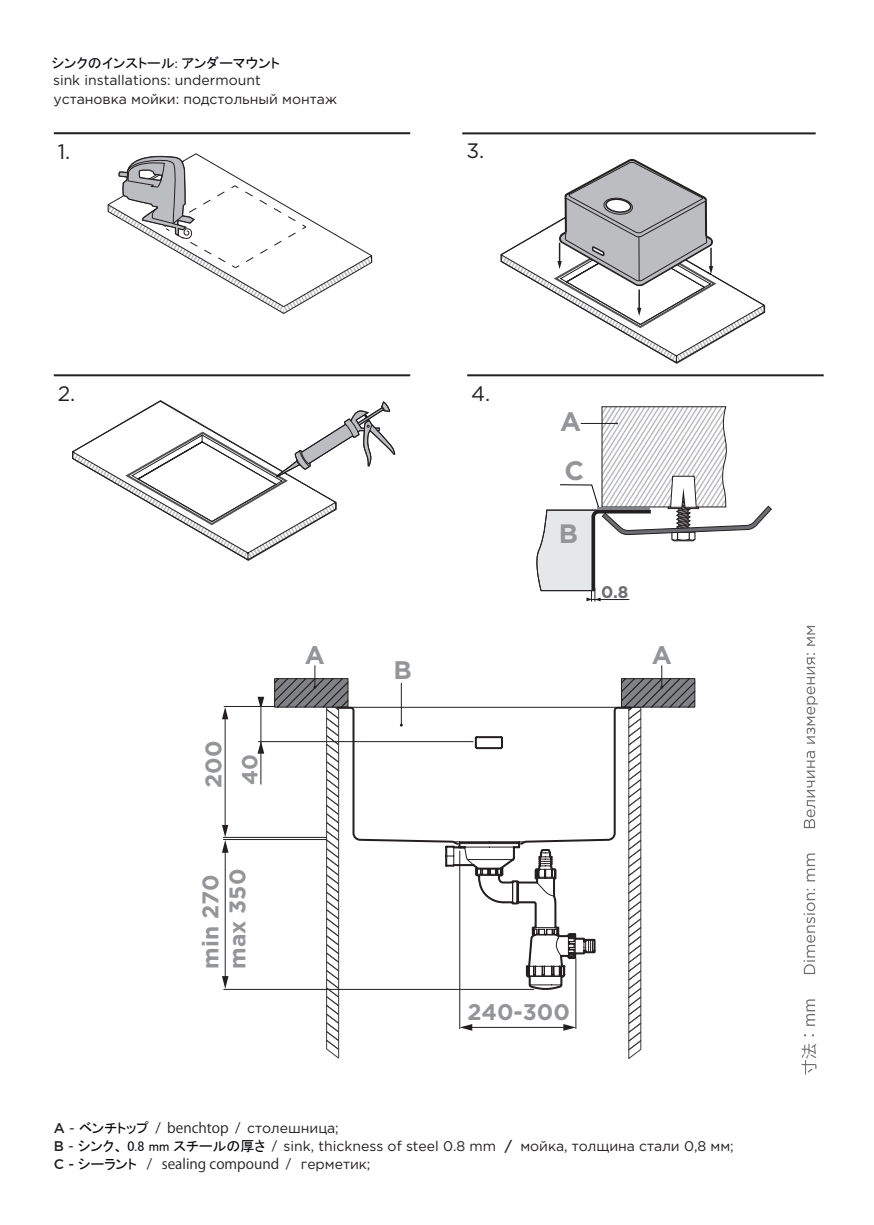
<style>
.page{position:relative;width:874px;height:1225px;background:#fff}
.page>*{position:absolute;margin:0;border:0;box-sizing:border-box;transform-origin:0 0}
.t1{font:700 26.6px "Gotham Pro";color:#939598}
.t2{font:700 25.4px "Gotham Pro";color:#939598}
.t3{font:700 22.6px/27.2px "Gotham Pro";color:#939598}
.t4{font:700 21.8px "Gotham Pro";color:#939598}
.t5{font:20.8px "Gotham Pro";color:#231f20}
.t6{font:700 16.8px "Gotham Pro";color:#6c6d70}
.t7{font:14px/18px "Gotham Pro";color:#231f20}
.t8{font:14px "Koz Go Pr 6 N";color:#231f20}
.t9{font:14px "MS P Gothic";color:#06080c}
.s1{font-weight:500}
.s2{font-family:"MS P Gothic";color:#06080c}
.s3{font-family:"Koz Go Pr 6 N"}
.s4{font-family:"Gotham Pro";font-weight:500}
.s5{font-family:"Gotham Pro"}
</style>
<div class="page">
<svg style="left:801px;top:1043px;width:15px;height:31px"></svg>
<svg style="left:806px;top:999px;width:8px;height:27px"></svg>
<svg style="left:803px;top:889px;width:11px;height:85px"></svg>
<svg style="left:806px;top:853px;width:8px;height:28px"></svg>
<svg style="left:803px;top:751px;width:11px;height:77px"></svg>
<svg style="left:806px;top:653px;width:11px;height:90px"></svg>
<svg style="left:806px;top:626px;width:8px;height:20px"></svg>
<hr style="left:224px;top:706px;width:51px;height:1px;background:#231f20">
<hr style="left:225px;top:717px;width:1px;height:110px;background:#231f20">
<svg style="left:222px;top:707px;width:6px;height:12px"></svg>
<hr style="left:225px;top:850px;width:1px;height:128px;background:#231f20">
<svg style="left:222px;top:825px;width:6px;height:27px"></svg>
<svg style="left:222px;top:976px;width:6px;height:13px"></svg>
<hr style="left:54px;top:132px;width:356px;height:2px;background:#231f20">
<hr style="left:54px;top:374px;width:356px;height:2px;background:#231f20">
<hr style="left:467px;top:374px;width:356px;height:2px;background:#231f20">
<hr style="left:462px;top:132px;width:353px;height:2px;background:#231f20">
<hr style="left:258px;top:741px;width:215px;height:1px;background:#231f20">
<hr style="left:223px;top:837px;width:103px;height:1px;background:#231f20">
<hr style="left:223px;top:839px;width:103px;height:1px;background:#231f20">
<hr style="left:224px;top:989px;width:309px;height:1px;background:#231f20">
<svg style="left:274px;top:665px;width:420px;height:394px"></svg>
<hr style="left:476px;top:736px;width:24px;height:2px;background:#231f20">
<hr style="left:476px;top:747px;width:24px;height:2px;background:#231f20">
<svg style="left:72px;top:401px;width:323px;height:159px"></svg>
<svg style="left:500px;top:159px;width:264px;height:204px"></svg>
<svg style="left:536px;top:406px;width:236px;height:195px"></svg>
<svg style="left:257px;top:697px;width:7px;height:12px"></svg>
<svg style="left:257px;top:741px;width:7px;height:12px"></svg>
<hr style="left:260px;top:708px;width:1px;height:76px;background:#231f20">
<svg style="left:107px;top:153px;width:266px;height:161px"></svg>
<p class="t9" style="left:52px;top:56px;width:229px">シンクのインストール: アンダーマウント</p>
<p class="t7" style="left:53px;top:71px;width:209px">sink installations: undermount</p>
<p class="t7" style="left:53px;top:90px;width:285px">установка мойки: подстольный монтаж</p>
<h3 class="t5" style="left:58px;top:140px;width:14px">1.</h3>
<h3 class="t5" style="left:466px;top:139px;width:19px">3.</h3>
<h3 class="t5" style="left:58px;top:382px;width:19px">2.</h3>
<h3 class="t5" style="left:471px;top:382px;width:21px">4.</h3>
<h1 class="t1" style="left:559px;top:406px;width:23px">A</h1>
<h1 class="t1" style="left:564px;top:455px;width:21px">C</h1>
<h1 class="t1" style="left:558px;top:518px;width:21px">B</h1>
<p class="t6" style="left:601px;top:582px;width:29px">0.8</p>
<h3 class="t3" style="left:199px;top:787px;width:49px;rotate:-90deg">200</h3>
<h3 class="t4" style="left:237px;top:784px;width:32px;rotate:-90deg">40</h3>
<h3 class="t3" style="left:196px;top:968px;width:101px;rotate:-90deg">min 270 max 350</h3>
<h2 class="t2" style="left:305px;top:640px;width:22px">A</h2>
<h2 class="t2" style="left:651px;top:640px;width:22px">A</h2>
<h2 class="t2" style="left:393px;top:655px;width:20px">B</h2>
<h3 class="t3" style="left:467px;top:997px;width:104px">240-300</h3>
<p class="t7" style="left:54px;top:1119px;width:681px"><span class="s1">A</span> - <span class="s2">ベンチトップ</span> <span class="s3">/ benchtop /</span> столешница;<br><span class="s1">B</span> - <span class="s2">シンク、 0.8 mm スチールの厚さ</span> <span class="s3">/</span> sink, thickness of steel 0.8 mm <span class="s1">/</span> мойка, толщина стали 0,8 мм;</p>
<p class="t8" style="left:54px;top:1156px;width:318px"><span class="s4">С -</span> <span class="s2">シーラント</span> / sealing compound / <span class="s5">герметик;</span></p>
</div>
